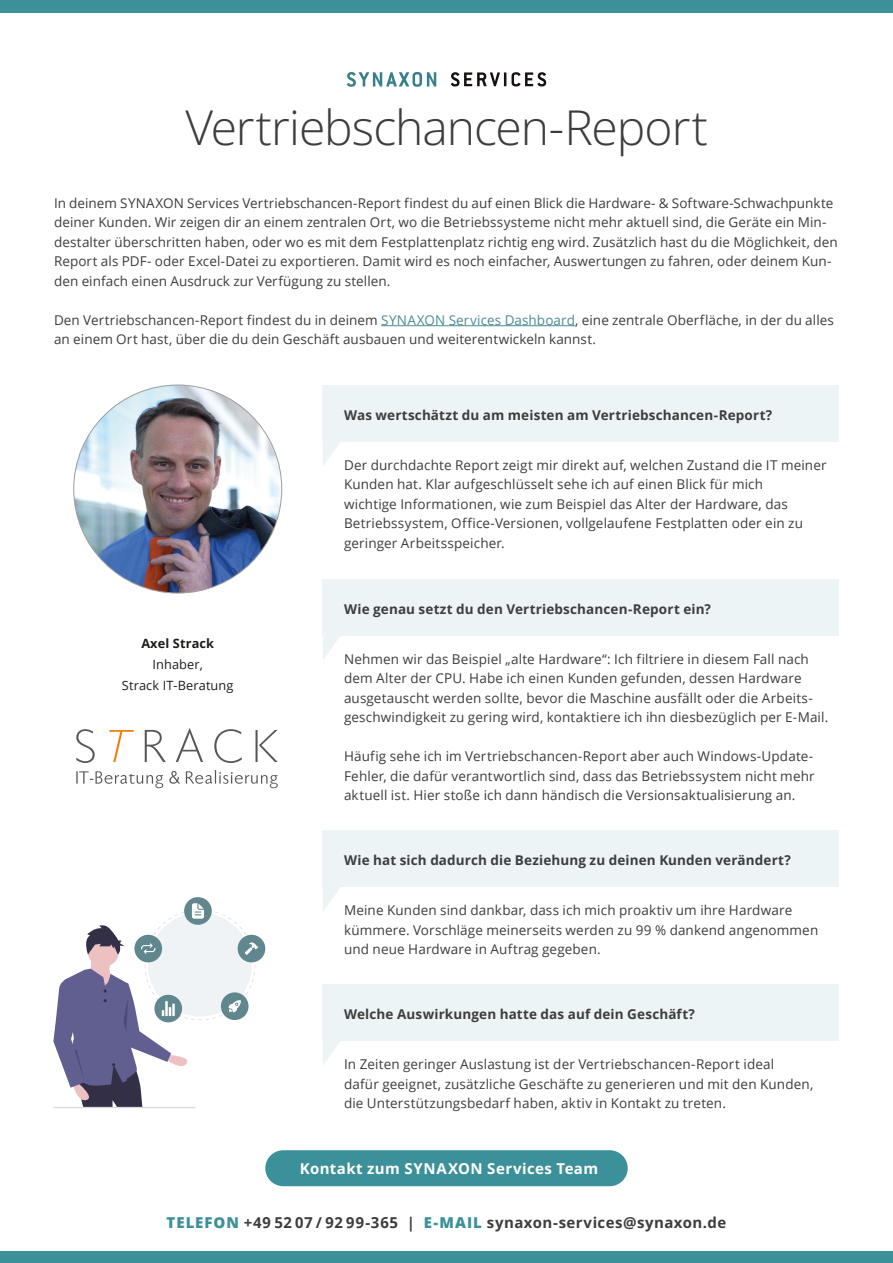
<style>
.page{position:relative;width:893px;height:1263px;background:#fff}
.page>*{position:absolute;margin:0;border:0;box-sizing:border-box;transform-origin:0 0}
.t1{font:300 48px "Open Sans";letter-spacing:-.02em;color:#3d3d3c}
.t2{font:700 15px "Open Sans";letter-spacing:.035em;color:#3d3d3c}
.t3{font:700 15px "Open Sans";letter-spacing:.03em;color:#fff}
.t4{font:13.5px/19.5px "Open Sans";letter-spacing:.01em;color:#3d3d3c}
.t5{font:700 13.5px "Open Sans";letter-spacing:.01em;color:#3d3d3c}
.t6{font:12.75px/21px "Open Sans";letter-spacing:.01em;color:#1d1d1b;text-align:center}
.t7{font:700 12.75px "Open Sans";letter-spacing:.01em;color:#1d1d1b}
.s1{color:#4c8c94}
.s2{font-weight:800;color:#3c9099}
</style>
<div class="page">
<div style="left:0;top:0;width:893px;height:12px;background:#3c9099"></div>
<div style="left:0;top:1251px;width:893px;height:12px;background:#3c9099"></div>
<svg style="left:451px;top:72px;width:95px;height:14px"></svg>
<svg style="left:347px;top:72px;width:89px;height:15px"></svg>
<div style="left:265px;top:1150px;width:363px;height:36px;background:#3c9099;border-radius:18px"></div>
<div style="left:323px;top:385px;width:516px;height:57px;background:#edf4f6"></div>
<svg style="left:323px;top:442px;width:17px;height:24px"></svg>
<div style="left:323px;top:830px;width:516px;height:57px;background:#edf4f6"></div>
<svg style="left:323px;top:887px;width:17px;height:24px"></svg>
<div style="left:323px;top:984px;width:516px;height:57px;background:#edf4f6"></div>
<svg style="left:323px;top:1041px;width:17px;height:24px"></svg>
<div style="left:323px;top:579px;width:516px;height:57px;background:#edf4f6"></div>
<svg style="left:323px;top:636px;width:17px;height:24px"></svg>
<img style="left:74px;top:385px;width:208px;height:208px;border-radius:104px">
<svg style="left:76px;top:728px;width:202px;height:35px"></svg>
<svg style="left:76px;top:770px;width:202px;height:18px"></svg>
<div style="left:184px;top:897px;width:28px;height:28px;background:#60868e;border-radius:50%"></div>
<div style="left:238px;top:935px;width:27px;height:27px;background:#60868e;border-radius:50%"></div>
<svg style="left:53px;top:903px;width:205px;height:204px"></svg>
<hr style="left:53px;top:1107px;width:142px;height:1px;background:#dadada">
<hr style="left:381px;top:325px;width:194px;height:1px;background:#4c8c94">
<h1 class="t1" style="left:186px;top:95px;width:524px">Vertriebschancen-Report</h1>
<p class="t4" style="left:54px;top:193px;width:785px">In deinem SYNAXON Services Vertriebschancen-Report findest du auf einen Blick die Hardware- &amp; Software-Schwachpunkte deiner Kunden. Wir zeigen dir an einem zentralen Ort, wo die Betriebssysteme nicht mehr aktuell sind, die Geräte ein Min&shy;destalter überschritten haben, oder wo es mit dem Festplattenplatz richtig eng wird. Zusätzlich hast du die Möglichkeit, den Report als PDF- oder Excel-Datei zu exportieren. Damit wird es noch einfacher, Auswertungen zu fahren, oder deinem Kun&shy;den einfach einen Ausdruck zur Verfügung zu stellen.</p>
<p class="t4" style="left:54px;top:310px;width:781px">Den Vertriebschancen-Report findest du in deinem <span class="s1">SYNAXON Services Dashboard</span>, eine zentrale Oberfläche, in der du alles an einem Ort hast, über die du dein Geschäft ausbauen und weiterentwickeln kannst.</p>
<p class="t5" style="left:344px;top:405px;width:430px">Was wertschätzt du am meisten am Vertriebschancen-Report?</p>
<p class="t4" style="left:344px;top:455px;width:484px">Der durchdachte Report zeigt mir direkt auf, welchen Zustand die IT meiner Kunden hat. Klar aufgeschlüsselt sehe ich auf einen Blick für mich<br>wichtige Informationen, wie zum Beispiel das Alter der Hardware, das Betriebssystem, Office-Versionen, vollgelaufene Festplatten oder ein zu geringer Arbeitsspeicher.</p>
<p class="t7" style="left:141px;top:634px;width:74px">Axel Strack</p>
<p class="t6" style="left:122px;top:653px;width:113px">Inhaber,<br>Strack IT-Beratung</p>
<p class="t5" style="left:344px;top:599px;width:368px">Wie genau setzt du den Vertriebschancen-Report ein?</p>
<p class="t4" style="left:344px;top:649px;width:486px">Nehmen wir das Beispiel „alte Hardware“: Ich filtriere in diesem Fall nach dem Alter der CPU. Habe ich einen Kunden gefunden, dessen Hardware ausgetauscht werden sollte, bevor die Maschine ausfällt oder die Arbeits&shy;geschwindigkeit zu gering wird, kontaktiere ich ihn diesbezüglich per E-Mail.</p>
<p class="t4" style="left:344px;top:746px;width:472px;text-align:justify">Häufig sehe ich im Vertriebschancen-Report aber auch Windows-Update-Fehler, die dafür verantwortlich sind, dass das Betriebssystem nicht mehr aktuell ist. Hier stoße ich dann händisch die Versionsaktualisierung an.</p>
<p class="t5" style="left:344px;top:850px;width:448px">Wie hat sich dadurch die Beziehung zu deinen Kunden verändert?</p>
<p class="t4" style="left:344px;top:900px;width:476px">Meine Kunden sind dankbar, dass ich mich proaktiv um ihre Hardware kümmere. Vorschläge meinerseits werden zu 99 % dankend angenommen und neue Hardware in Auftrag gegeben.</p>
<p class="t5" style="left:344px;top:1004px;width:352px">Welche Auswirkungen hatte das auf dein Geschäft?</p>
<p class="t4" style="left:344px;top:1054px;width:471px">In Zeiten geringer Auslastung ist der Vertriebschancen-Report ideal<br>dafür geeignet, zusätzliche Geschäfte zu generieren und mit den Kunden, die Unterstützungsbedarf haben, aktiv in Kontakt zu treten.</p>
<p class="t3" style="left:300px;top:1158px;width:300px">Kontakt zum SYNAXON Services Team</p>
<p class="t2" style="left:167px;top:1212px;width:561px"><span class="s2">TELEFON</span> +49 52 07 / 92 99-365 | <span class="s2">E-MAIL</span> synaxon-services@synaxon.de</p>
</div>
